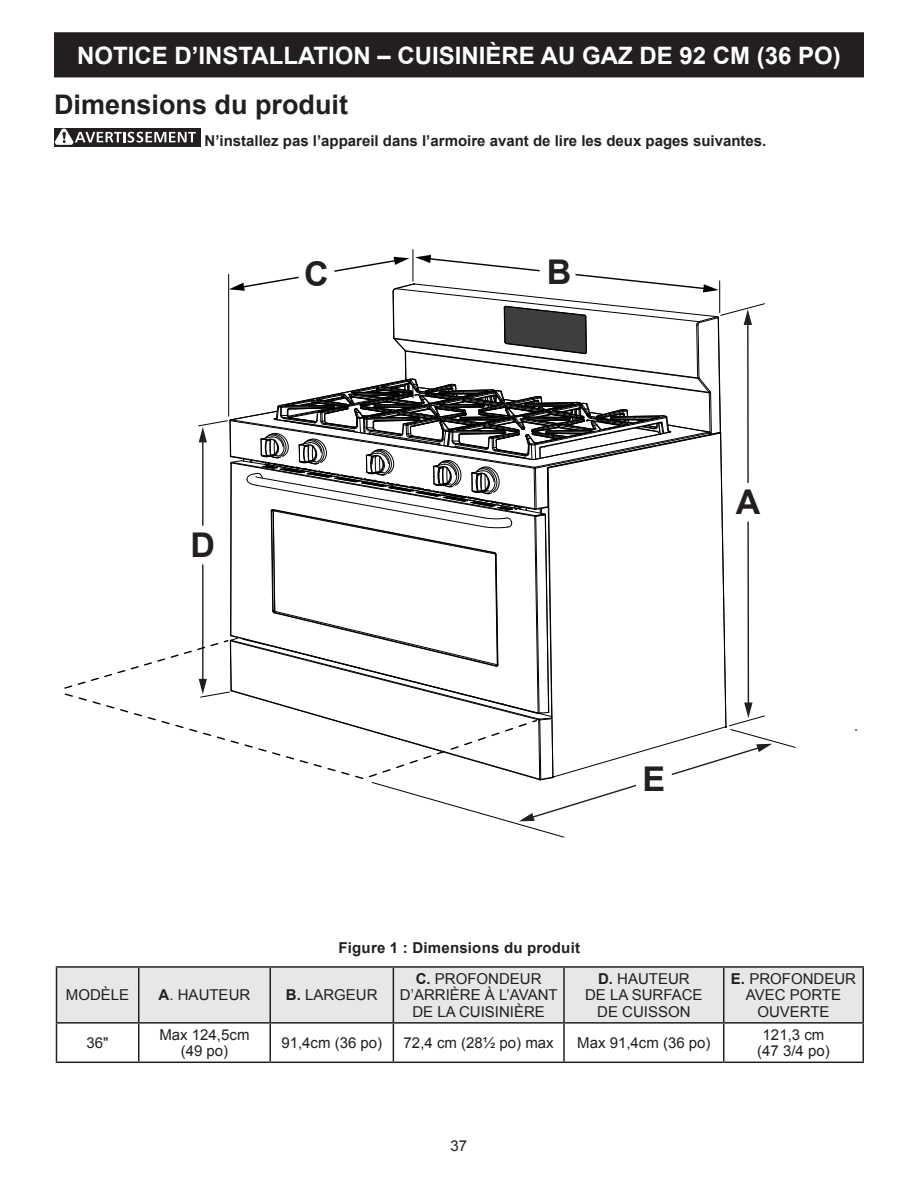
<style>
.page{position:relative;width:918px;height:1188px;background:#fff}
.page>*{position:absolute;margin:0;border:0;box-sizing:border-box;transform-origin:0 0}
.t1{font:700 34.05px "Arial";color:#231f20}
.t2{font:700 27px "Arial";color:#231f20}
.t3{font:700 24px "Arial";color:#fff}
.t4{font:15px/16.5px "Arial";color:#231f20;text-align:center}
.t5{font:700 15px "Arial";color:#231f20}
.s1{font-weight:700}
</style>
<div class="page">
<div style="left:55px;top:33px;width:808px;height:44px;background:#231f20"></div>
<div style="left:54px;top:32px;width:810px;height:45px;border:2px solid #231f20"></div>
<div style="left:54px;top:128px;width:146px;height:18px;background:#231f20"></div>
<svg style="left:54px;top:128px;width:142px;height:17px"></svg>
<div style="left:57px;top:968px;width:805px;height:54px;background:#e6e7e9"></div>
<hr style="left:56px;top:966px;width:83px;height:2px;background:#231f20">
<hr style="left:56px;top:968px;width:1px;height:54px;background:#231f20">
<hr style="left:139px;top:966px;width:131px;height:2px;background:#231f20">
<hr style="left:138px;top:968px;width:2px;height:54px;background:#231f20">
<hr style="left:270px;top:966px;width:123px;height:2px;background:#231f20">
<hr style="left:269px;top:968px;width:2px;height:54px;background:#231f20">
<hr style="left:393px;top:966px;width:171px;height:2px;background:#231f20">
<hr style="left:393px;top:968px;width:1px;height:54px;background:#231f20">
<hr style="left:564px;top:966px;width:160px;height:2px;background:#231f20">
<hr style="left:563px;top:968px;width:2px;height:54px;background:#231f20">
<hr style="left:724px;top:966px;width:140px;height:2px;background:#231f20">
<hr style="left:723px;top:968px;width:1px;height:54px;background:#231f20">
<hr style="left:862px;top:968px;width:2px;height:54px;background:#231f20">
<hr style="left:56px;top:1022px;width:83px;height:2px;background:#231f20">
<hr style="left:56px;top:1024px;width:1px;height:38px;background:#231f20">
<hr style="left:139px;top:1022px;width:131px;height:2px;background:#231f20">
<hr style="left:138px;top:1024px;width:2px;height:38px;background:#231f20">
<hr style="left:270px;top:1022px;width:123px;height:2px;background:#231f20">
<hr style="left:269px;top:1024px;width:2px;height:38px;background:#231f20">
<hr style="left:393px;top:1022px;width:171px;height:2px;background:#231f20">
<hr style="left:393px;top:1024px;width:1px;height:38px;background:#231f20">
<hr style="left:564px;top:1022px;width:160px;height:2px;background:#231f20">
<hr style="left:563px;top:1024px;width:2px;height:38px;background:#231f20">
<hr style="left:724px;top:1022px;width:140px;height:2px;background:#231f20">
<hr style="left:723px;top:1024px;width:1px;height:38px;background:#231f20">
<hr style="left:862px;top:1024px;width:2px;height:38px;background:#231f20">
<hr style="left:56px;top:1062px;width:83px;height:1px;background:#231f20">
<hr style="left:139px;top:1062px;width:131px;height:1px;background:#231f20">
<hr style="left:270px;top:1062px;width:123px;height:1px;background:#231f20">
<hr style="left:393px;top:1062px;width:171px;height:1px;background:#231f20">
<hr style="left:564px;top:1062px;width:160px;height:1px;background:#231f20">
<hr style="left:724px;top:1062px;width:140px;height:1px;background:#231f20">
<hr style="left:413px;top:249px;width:1px;height:32px;background:#000001">
<svg style="left:64px;top:255px;width:732px;height:583px"></svg>
<div style="left:540px;top:254px;width:35px;height:34px;background:#fff"></div>
<div style="left:299px;top:255px;width:35px;height:35px;background:#fff"></div>
<div style="left:637px;top:761px;width:34px;height:35px;background:#fff"></div>
<div style="left:186px;top:526px;width:34px;height:38px;background:#fff"></div>
<div style="left:731px;top:483px;width:34px;height:38px;background:#fff"></div>
<h3 class="t3" style="left:77px;top:39px;width:765px">NOTICE D’INSTALLATION – CUISINIÈRE AU GAZ DE 92 CM (36 PO)</h3>
<h2 class="t2" style="left:54px;top:87px;width:296px">Dimensions du produit</h2>
<p class="t5" style="left:205px;top:131px;width:563px">N’installez pas l’appareil dans l’armoire avant de lire les deux pages suivantes.</p>
<h1 class="t1" style="left:191px;top:522px;width:26px">D</h1>
<h1 class="t1" style="left:304px;top:251px;width:26px">C</h1>
<h1 class="t1" style="left:547px;top:249px;width:26px">B</h1>
<h1 class="t1" style="left:736px;top:480px;width:26px">A</h1>
<p class="t5" style="left:339px;top:937px;width:243px">Figure 1 : Dimensions du produit</p>
<h1 class="t1" style="left:643px;top:756px;width:24px">E</h1>
<p class="t4" style="left:66px;top:987px;width:65px">MODÈLE</p>
<p class="t4" style="left:159px;top:987px;width:93px"><span class="s1">A</span>. HAUTEUR</p>
<p class="t4" style="left:286px;top:987px;width:93px"><span class="s1">B.</span> LARGEUR</p>
<p class="t4" style="left:400px;top:971px;width:159px"><span class="s1">C.</span> PROFONDEUR<br>D’ARRIÈRE À L’AVANT<br>DE LA CUISINIÈRE</p>
<p class="t4" style="left:585px;top:971px;width:119px"><span class="s1">D.</span> HAUTEUR<br>DE LA SURFACE<br>DE CUISSON</p>
<p class="t4" style="left:731px;top:971px;width:127px"><span class="s1">E.</span> PROFONDEUR<br>AVEC PORTE<br>OUVERTE</p>
<p class="t4" style="left:87px;top:1035px;width:24px">36"</p>
<p class="t4" style="left:159px;top:1026px;width:92px">Max 124,5cm (49 po)</p>
<p class="t4" style="left:281px;top:1035px;width:102px">91,4cm (36 po)</p>
<p class="t4" style="left:404px;top:1035px;width:152px">72,4 cm (28½ po) max</p>
<p class="t4" style="left:577px;top:1035px;width:135px">Max 91,4cm (36 po)</p>
<p class="t4" style="left:757px;top:1026px;width:74px">121,3 cm (47 3/4 po)</p>
<p class="t4" style="left:451px;top:1137px;width:18px">37</p>
</div>
